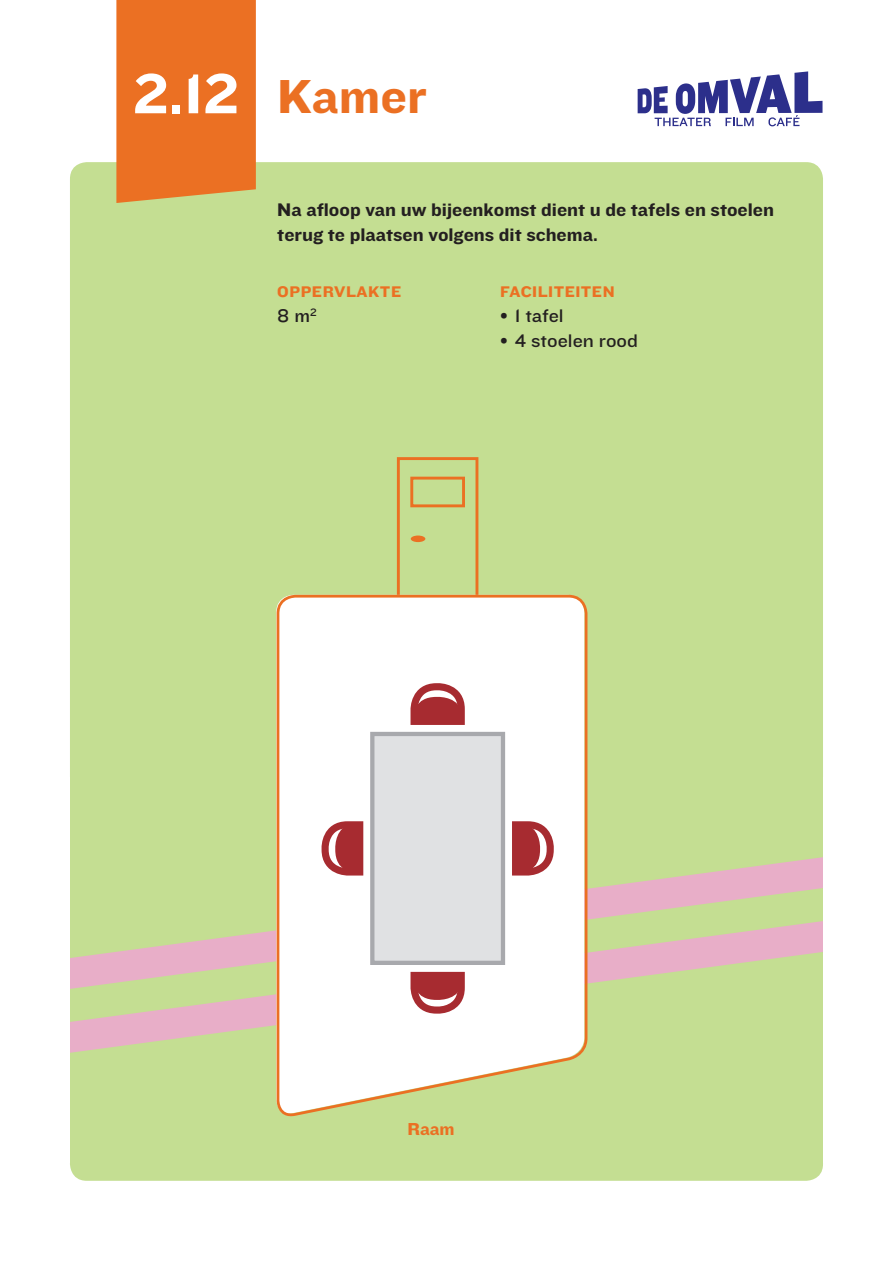
<style>
.page{position:relative;width:893px;height:1263px;background:#fff}
.page>*{position:absolute;margin:0;border:0;box-sizing:border-box;transform-origin:0 0}
.t1{font:58.2px "Knockout HTF52 Cruiserweight";color:#fff}
.t2{font:49.5px "Knockout HTF52 Cruiserweight";color:#eb7023}
.t3{font:18.9px/24.8px "Knockout HTF52 Cruiserweight";color:#231f20}
.t4{font:18.9px "Knockout HTF32 Junior Cruiserwt";color:#231f20}
.t5{font:18px "Knockout HTF52 Cruiserweight";color:#eb7023}
.t6{font:16.05px "Knockout HTF52 Cruiserweight";letter-spacing:.03em;color:#eb7023}
</style>
<div class="page">
<div style="left:70px;top:162px;width:753px;height:1019px;background:#c4de92;border-radius:17px"></div>
<svg style="left:70px;top:1019px;width:205px;height:34px"></svg>
<svg style="left:70px;top:857px;width:753px;height:162px"></svg>
<svg style="left:116px;top:0;width:140px;height:203px;background:#e9762a"></svg>
<svg style="left:275px;top:593px;width:314px;height:524px;background:#efe8e2"></svg>
<div style="left:397px;top:457px;width:81px;height:139px;border:3px solid #eb7023"></div>
<div style="left:410px;top:477px;width:55px;height:30px;border:3px solid #eb7023"></div>
<div style="left:411px;top:535px;width:14px;height:7px;background:#eb7023;border-radius:50%"></div>
<svg style="left:638px;top:71px;width:184px;height:55px"></svg>
<p class="t1" style="left:133px;top:62px;width:108px">2.12</p>
<p class="t2" style="left:277px;top:69px;width:151px">Kamer</p>
<p class="t3" style="left:277px;top:198px;width:498px">Na afloop van uw bijeenkomst dient u de tafels en stoelen terug te plaatsen volgens dit schema.</p>
<p class="t6" style="left:277px;top:283px;width:125px">OPPERVLAKTE</p>
<p class="t4" style="left:277px;top:306px;width:41px">8 m<sup>2</sup></p>
<p class="t6" style="left:500px;top:283px;width:116px">FACILITEITEN</p>
<p class="t4" style="left:500px;top:306px;width:65px">• 1 tafel</p>
<p class="t4" style="left:500px;top:330px;width:139px">• 4 stoelen rood</p>
<p class="t5" style="left:407px;top:1119px;width:49px">Raam</p>
</div>
